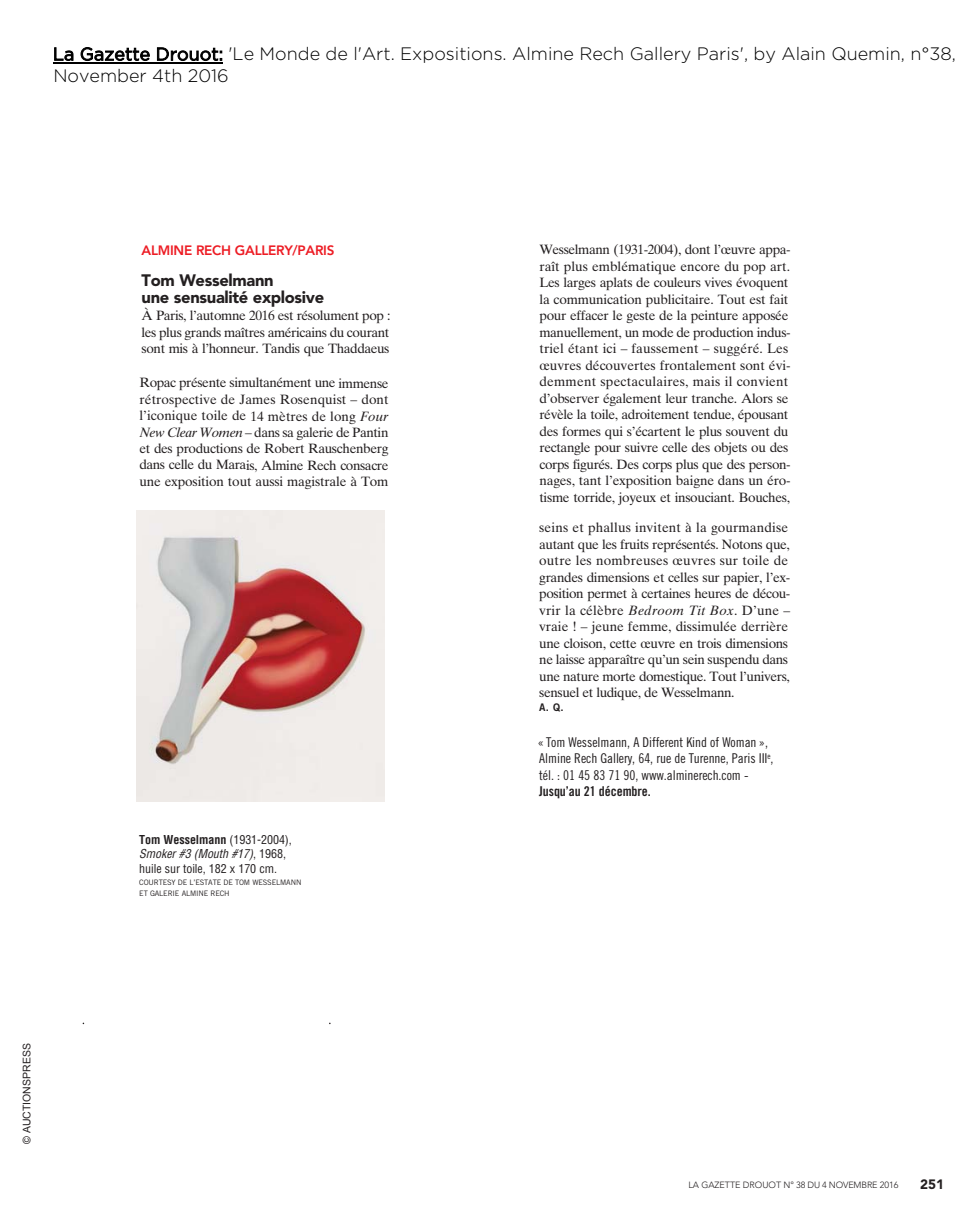
<style>
.page{position:relative;width:970px;height:1212px;background:#fff}
.page>*{position:absolute;margin:0;border:0;box-sizing:border-box;transform-origin:0 0}
.t1{font:300 18px/21.5px "Gotham";color:#000}
.t2{font:900 16.5px/16.5px "Avenir LT Std";letter-spacing:-.02em;color:#231f20}
.t3{font:13.5px/16.5px "Times Ten LT Std";letter-spacing:-.025em;color:#231f20;text-align:justify}
.t4{font:13.5px/16.5px "Trade Gothic LT Std Cn 18";letter-spacing:-.005em;color:#231f20}
.t5{font:800 13.5px "Avenir LT Std";letter-spacing:-.02em;color:#ed1c24}
.t6{font:13.5px "Trade Gothic LT Std Bd Cn 20";letter-spacing:-.005em;color:#231f20}
.t7{font:900 13.5px "Avenir LT Std";color:#231f20}
.t8{font:condensed 12px/14.4px "Helvetica LT Std";letter-spacing:-.005em;color:#231f20}
.t9{font:10.5px "Arial";color:#231f20}
.t10{font:10.5px "Trade Gothic LT Std Bd 2";color:#231f20}
.t11{font:300 9px "Avenir LT Std";color:#231f20}
.t12{font:7.5px/10.5px "Trade Gothic LT Std";letter-spacing:-.02em;color:#231f20}
.s1{font-weight:400}
.s2{font-style:italic}
.s3{font-weight:700}
</style>
<div class="page">
<img style="left:136px;top:511px;width:248px;height:291px">
<hr style="left:53px;top:62px;width:170px;height:1px;background:#000">
<h1 class="t1" style="left:53px;top:43px;width:904px"><span class="s1">La Gazette Drouot:</span> 'Le Monde de l'Art. Expositions. Almine Rech Gallery Paris', by Alain Quemin, n°38,<br>November 4th 2016</h1>
<p class="t5" style="left:142px;top:242px;width:194px">ALMINE RECH GALLERY/PARIS</p>
<p class="t2" style="left:142px;top:272px;width:184px">Tom Wesselmann<br>une sensualité explosive</p>
<p class="t3" style="left:142px;top:308px;width:250px">À Paris, l’automne 2016 est résolument pop : les plus grands maîtres américains du courant sont mis à l’honneur. Tandis que Thaddaeus</p>
<p class="t3" style="left:139px;top:374px;width:251px">Ropac présente simultanément une immense rétrospective de James Rosenquist – dont l’iconique toile de 14 mètres de long <span class="s2">Four New Clear Women</span> – dans sa galerie de Pantin et des productions de Robert Rauschenberg dans celle du Marais, Almine Rech consacre une exposition tout aussi magistrale à Tom</p>
<p class="t9" style="left:21px;top:1144px;width:102px;rotate:-90deg">© AUCTIONSPRESS</p>
<p class="t8" style="left:139px;top:832px;width:154px"><span class="s3">Tom Wesselmann</span> (1931-2004),<br><span class="s2">Smoker #3 (Mouth #17)</span>, 1968, huile sur toile, 182 x 170 cm.</p>
<p class="t12" style="left:139px;top:877px;width:164px">COURTESY DE L’ESTATE DE TOM WESSELMANN<br>ET GALERIE ALMINE RECH</p>
<p class="t3" style="left:539px;top:242px;width:253px;text-align:left">Wesselmann (1931-2004), dont l’œuvre appa&shy;raît plus emblématique encore du pop art.<br>Les larges aplats de couleurs vives évoquent la communication publicitaire. Tout est fait pour effacer le geste de la peinture apposée manuellement, un mode de production indus&shy;triel étant ici – faussement – suggéré. Les œuvres découvertes frontalement sont évi&shy;demment spectaculaires, mais il convient d’observer également leur tranche. Alors se révèle la toile, adroitement tendue, épousant des formes qui s’écartent le plus souvent du rectangle pour suivre celle des objets ou des corps figurés. Des corps plus que des person&shy;nages, tant l’exposition baigne dans un éro&shy;tisme torride, joyeux et insouciant. Bouches,</p>
<p class="t3" style="left:539px;top:519px;width:253px;text-align:left">seins et phallus invitent à la gourmandise autant que les fruits représentés. Notons que, outre les nombreuses œuvres sur toile de grandes dimensions et celles sur papier, l’ex&shy;position permet à certaines heures de décou&shy;vrir la célèbre <span class="s2">Bedroom Tit Box</span>. D’une – vraie ! – jeune femme, dissimulée derrière une cloison, cette œuvre en trois dimensions ne laisse apparaître qu’un sein suspendu dans une nature morte domestique. Tout l’univers, sensuel et ludique, de Wesselmann.</p>
<p class="t10" style="left:539px;top:701px;width:26px">A. Q.</p>
<p class="t4" style="left:537px;top:734px;width:237px">« Tom Wesselmann, A Different Kind of Woman »,<br>Almine Rech Gallery, 64, rue de Turenne, Paris III<sup>e</sup>, tél. : 01 45 83 71 90, www.alminerech.com -</p>
<p class="t6" style="left:539px;top:783px;width:113px">Jusqu’au 21 décembre.</p>
<p class="t11" style="left:688px;top:1179px;width:212px">LA GAZETTE DROUOT N° 38 DU 4 NOVEMBRE 2016</p>
<p class="t7" style="left:920px;top:1176px;width:25px">251</p>
</div>
